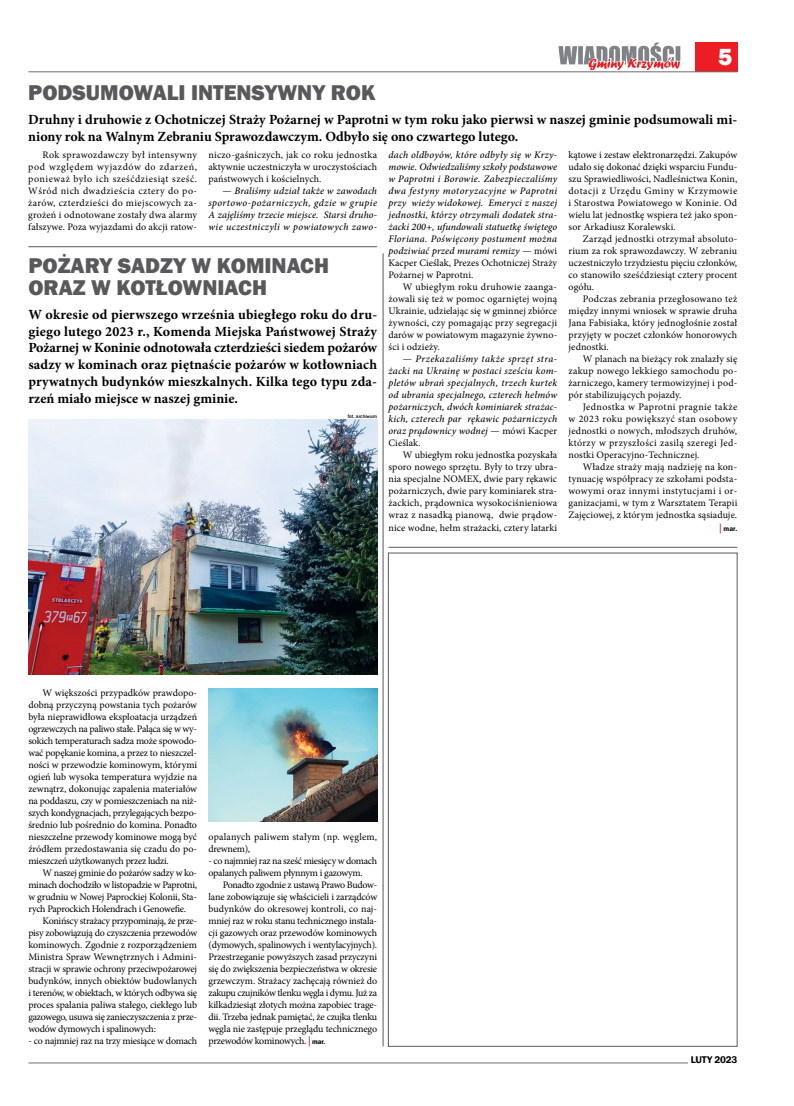
<style>
.page{position:relative;width:794px;height:1106px;background:#fff}
.page>*{position:absolute;margin:0;border:0;box-sizing:border-box;transform-origin:0 0}
.t1{font:800 24px "Franklin Gothic";color:#fff}
.t2{font:800 22px/22px "Franklin Gothic";color:#58595b}
.t3{font:700 14px/16.8px "Minion Pro";color:#000}
.t4{font:10px/12px "Minion Pro";letter-spacing:.005em;color:#000;text-align:justify}
.t5{font:italic 500 10px/12px "Minion Pro";letter-spacing:.015em;color:#000;text-align:justify}
.t6{font:10px/12px "Minion Pro";letter-spacing:-.03em;color:#000}
.t7{font:10px "Minion Pro";letter-spacing:-.025em;color:#000}
.t8{font:600 10px "Franklin Gothic";letter-spacing:-.02em;color:#000}
.t9{font:600 7px "Franklin Gothic";color:#000}
.t10{font:500 5px "Franklin Gothic";color:#000}
.s1{font-family:"Minion Pro";font-weight:700;font-size:10px;color:#d2232a}
.s2{font-weight:400;font-style:normal}
.s3{font-weight:700;color:#d2232a}
.s4{font-family:"Franklin Gothic";font-weight:600;font-size:7px}
</style>
<div class="page">
<div style="left:694px;top:43px;width:43px;height:29px;background:#ed1d24"></div>
<hr style="left:28px;top:71px;width:709px;height:1px;background:#6d6e71">
<svg style="left:558px;top:43px;width:123px;height:28px"></svg>
<hr style="left:28px;top:1062px;width:660px;height:1px;background:#6d6e71">
<hr style="left:28px;top:246px;width:349px;height:1px;background:#58595b">
<img style="left:208px;top:688px;width:169px;height:133px">
<img style="left:28px;top:419px;width:349px;height:256px">
<hr style="left:388px;top:547px;width:349px;height:1px;background:#58595b">
<hr style="left:383px;top:253px;width:1px;height:793px;background:#58595b">
<h1 class="t1" style="left:718px;top:41px;width:16px">5</h1>
<h2 class="t2" style="left:28px;top:81px;width:349px">PODSUMOWALI INTENSYWNY ROK</h2>
<h3 class="t3" style="left:28px;top:111px;width:710px">Druhny i druhowie z Ochotniczej Straży Pożarnej w Paprotni w tym roku jako pierwsi w naszej gminie podsumowali mi&shy;niony rok na Walnym Zebraniu Sprawozdawczym. Odbyło się ono czwartego lutego.</h3>
<p class="t4" style="left:28px;top:149px;width:170px;text-indent:14px">Rok sprawozdawczy był intensywny pod względem wyjazdów do zdarzeń, ponieważ było ich sześćdziesiąt sześć.<br>Wśród nich dwadzieścia cztery do po&shy;żarów, czterdzieści do miejscowych za&shy;grożeń i odnotowane zostały dwa alarmy fałszywe. Poza wyjazdami do akcji ratow-</p>
<p class="t4" style="left:208px;top:149px;width:170px">niczo-gaśniczych, jak co roku jednostka aktywnie uczestniczyła w uroczystościach państwowych i kościelnych.</p>
<p class="t4" style="left:568px;top:149px;width:170px">kątowe i zestaw elektronarzędzi. Zakupów udało się dokonać dzięki wsparciu Fundu&shy;szu Sprawiedliwości, Nadleśnictwa Konin, dotacji z Urzędu Gminy w Krzymowie i Starostwa Powiatowego w Koninie. Od wielu lat jednostkę wspiera też jako spon&shy;sor Arkadiusz Koralewski.</p>
<p class="t4" style="left:568px;top:233px;width:170px;text-indent:14px">Zarząd jednostki otrzymał absoluto&shy;rium za rok sprawozdawczy. W zebraniu uczestniczyło trzydziestu pięciu członków, co stanowiło sześćdziesiąt cztery procent ogółu.</p>
<p class="t4" style="left:568px;top:293px;width:170px;text-indent:14px">Podczas zebrania przegłosowano też między innymi wniosek w sprawie druha Jana Fabisiaka, który jednogłośnie został przyjęty w poczet członków honorowych jednostki.</p>
<p class="t4" style="left:568px;top:353px;width:170px;text-indent:14px">W planach na bieżący rok znalazły się zakup nowego lekkiego samochodu po&shy;żarniczego, kamery termowizyjnej i pod&shy;pór stabilizujących pojazdy.</p>
<p class="t4" style="left:568px;top:401px;width:170px;text-indent:14px">Jednostka w Paprotni pragnie także w 2023 roku powiększyć stan osobowy jednostki o nowych, młodszych druhów, którzy w przyszłości zasilą szeregi Jed&shy;nostki Operacyjno-Technicznej.</p>
<p class="t4" style="left:568px;top:461px;width:170px;text-indent:14px">Władze straży mają nadzieję na kon&shy;tynuację współpracy ze szkołami podsta&shy;wowymi oraz innymi instytucjami i or&shy;ganizacjami, w tym z Warsztatem Terapii Zajęciowej, z którym jednostka sąsiaduje.</p>
<p class="t9" style="left:719px;top:524px;width:20px"><span class="s1">|</span> mar.</p>
<p class="t5" style="left:388px;top:149px;width:170px">dach oldboyów, które odbyły się w Krzy&shy;mowie. Odwiedzaliśmy szkoły podstawowe w Paprotni i Borowie. Zabezpieczaliśmy dwa festyny motoryzacyjne w Paprotni przy wieży widokowej. Emeryci z naszej jednostki, którzy otrzymali dodatek stra&shy;żacki 200+, ufundowali statuetkę świętego Floriana. Poświęcony postument można podziwiać przed murami remizy <span class="s2">— mówi Kacper Cieślak, Prezes Ochotniczej Straży Pożarnej w Paprotni.</span></p>
<p class="t4" style="left:388px;top:281px;width:170px;text-indent:14px">W ubiegłym roku druhowie zaanga&shy;żowali się też w pomoc ogarniętej wojną Ukrainie, udzielając się w gminnej zbiórce żywności, czy pomagając przy segregacji darów w powiatowym magazynie żywno&shy;ści i odzieży.</p>
<p class="t5" style="left:388px;top:353px;width:170px;text-indent:14px"><span class="s2">—</span> Przekazaliśmy także sprzęt stra&shy;żacki na Ukrainę w postaci sześciu kom&shy;pletów ubrań specjalnych, trzech kurtek od ubrania specjalnego, czterech hełmów pożarniczych, dwóch kominiarek strażac&shy;kich, czterech par rękawic pożarniczych oraz prądownicy wodnej <span class="s2">— mówi Kacper Cieślak.</span></p>
<p class="t4" style="left:388px;top:449px;width:170px;text-indent:14px">W ubiegłym roku jednostka pozyskała sporo nowego sprzętu. Były to trzy ubra&shy;nia specjalne NOMEX, dwie pary rękawic pożarniczych, dwie pary kominiarek stra&shy;żackich, prądownica wysokociśnieniowa wraz z nasadką pianową, dwie prądow&shy;nice wodne, hełm strażacki, cztery latarki</p>
<p class="t5" style="left:208px;top:185px;width:170px;text-indent:14px"><span class="s2">—</span> Braliśmy udział także w zawodach sportowo-pożarniczych, gdzie w grupie A zajęliśmy trzecie miejsce. Starsi druho&shy;wie uczestniczyli w powiatowych zawo-</p>
<h2 class="t2" style="left:28px;top:254px;width:302px">POŻARY SADZY W KOMINACH<br>ORAZ W KOTŁOWNIACH</h2>
<p class="t3" style="left:28px;top:306px;width:350px;text-align:justify">W okresie od pierwszego września ubiegłego roku do dru&shy;giego lutego 2023 r., Komenda Miejska Państwowej Straży Pożarnej w Koninie odnotowała czterdzieści siedem pożarów sadzy w kominach oraz piętnaście pożarów w kotłowniach prywatnych budynków mieszkalnych. Kilka tego typu zda&shy;rzeń miało miejsce w naszej gminie.</p>
<p class="t10" style="left:348px;top:414px;width:31px">fot. archiwum</p>
<p class="t4" style="left:28px;top:686px;width:170px;text-indent:14px">W większości przypadków prawdopo&shy;dobną przyczyną powstania tych pożarów była nieprawidłowa eksploatacja urządzeń ogrzewczych na paliwo stałe. Paląca się w wy&shy;sokich temperaturach sadza może spowodo&shy;wać popękanie komina, a przez to nieszczel&shy;ności w przewodzie kominowym, którymi ogień lub wysoka temperatura wyjdzie na zewnątrz, dokonując zapalenia materiałów na poddaszu, czy w pomieszczeniach na niż&shy;szych kondygnacjach, przylegających bezpo&shy;średnio lub pośrednio do komina. Ponadto nieszczelne przewody kominowe mogą być źródłem przedostawania się czadu do po&shy;mieszczeń użytkowanych przez ludzi.</p>
<p class="t4" style="left:28px;top:866px;width:170px;text-indent:14px">W naszej gminie do pożarów sadzy w ko&shy;minach dochodziło w listopadzie w Paprotni, w grudniu w Nowej Paprockiej Kolonii, Sta&shy;rych Paprockich Holendrach i Genowefie.</p>
<p class="t4" style="left:28px;top:914px;width:170px;text-indent:14px">Konińscy strażacy przypominają, że prze&shy;pisy zobowiązują do czyszczenia przewodów kominowych. Zgodnie z rozporządzeniem Ministra Spraw Wewnętrznych i Admini&shy;stracji w sprawie ochrony przeciwpożarowej budynków, innych obiektów budowlanych i terenów, w obiektach, w których odbywa się proces spalania paliwa stałego, ciekłego lub gazowego, usuwa się zanieczyszczenia z prze&shy;wodów dymowych i spalinowych:</p>
<p class="t7" style="left:28px;top:1033px;width:170px">- co najmniej raz na trzy miesiące w domach</p>
<p class="t4" style="left:208px;top:831px;width:170px">opalanych paliwem stałym (np. węglem, drewnem),</p>
<p class="t6" style="left:208px;top:855px;width:170px">- co najmniej raz na sześć miesięcy w domach opalanych paliwem płynnym i gazowym.</p>
<p class="t4" style="left:208px;top:879px;width:170px;text-indent:14px">Ponadto zgodnie z ustawą Prawo Budow&shy;lane zobowiązuje się właścicieli i zarządców budynków do okresowej kontroli, co naj&shy;mniej raz w roku stanu technicznego instala&shy;cji gazowych oraz przewodów kominowych (dymowych, spalinowych i wentylacyjnych).<br>Przestrzeganie powyższych zasad przyczyni się do zwiększenia bezpieczeństwa w okresie grzewczym. Strażacy zachęcają również do zakupu czujników tlenku węgla i dymu. Już za kilkadziesiąt złotych można zapobiec trage&shy;dii. Trzeba jednak pamiętać, że czujka tlenku węgla nie zastępuje przeglądu technicznego przewodów kominowych. <span class="s3">|</span> <span class="s4">mar.</span></p>
<p class="t8" style="left:691px;top:1053px;width:48px">LUTY 2023</p>
</div>
